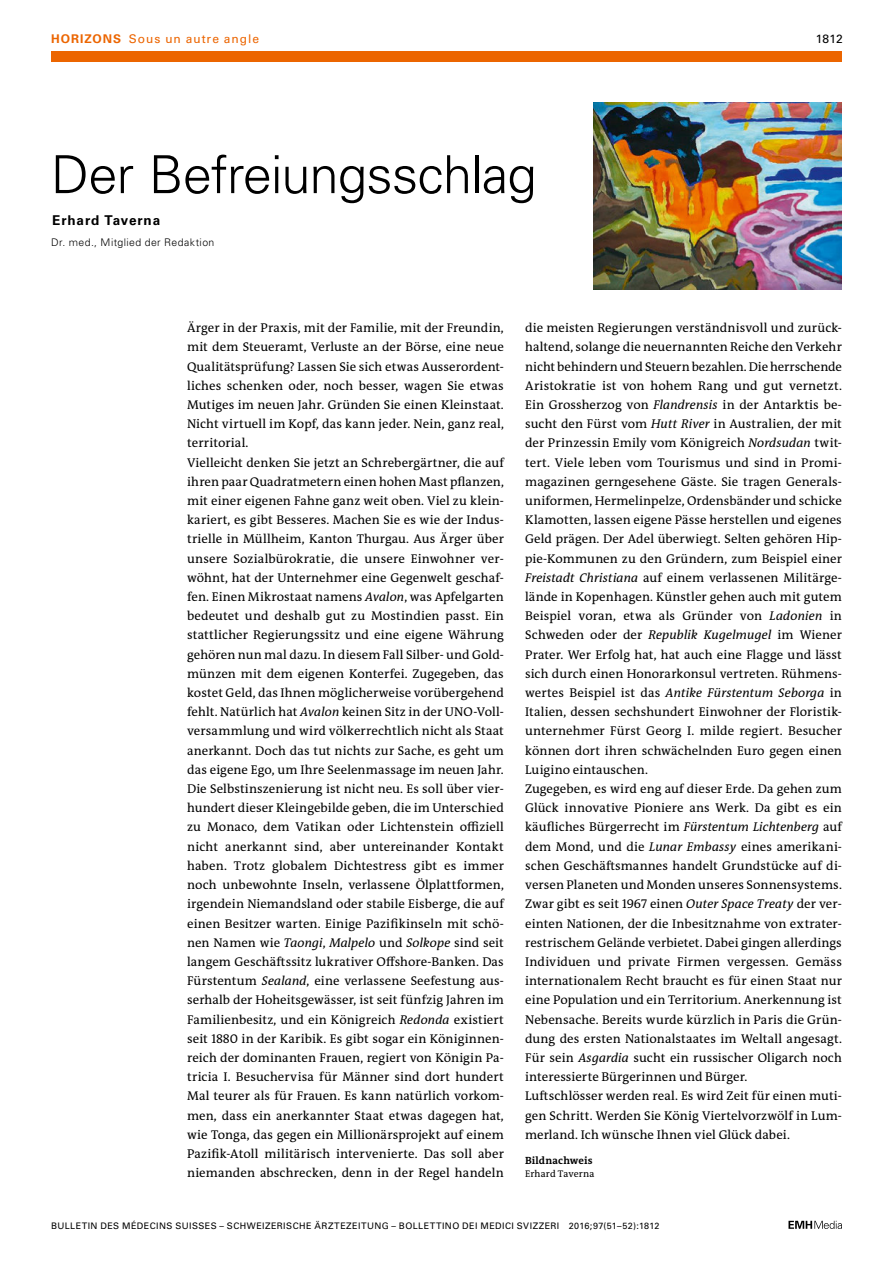
<style>
.page{position:relative;width:893px;height:1263px;background:#fff}
.page>*{position:absolute;margin:0;border:0;box-sizing:border-box;transform-origin:0 0}
.article-title{font:300 52.5px "Univers LT Std";letter-spacing:-.015em;color:#000}
.author-notes{font:700 13.5px "Univers LT Std";letter-spacing:.065em;color:#000}
.section-pn{font:12.75px/19.2px "The Antiqua B W5 Plain";letter-spacing:.005em;color:#000;text-align:justify}
.ressort{font:12px "Univers LT Std";letter-spacing:.08em;color:#ec6500}
.ressort-2{font:12px "Univers LT Std";color:#000}
.aff{font:300 10.5px "Univers LT Std";letter-spacing:.04em;color:#000}
.an-contrib-title{font:700 10.5px "The Antiqua B W7";letter-spacing:.015em;color:#000}
.an-contrib{font:9.75px "The Antiqua B W5 Plain";letter-spacing:.01em;color:#000}
.fusszeile{font:9px "Univers LT Std";letter-spacing:.045em;color:#000}
.s1{font-weight:700}
.s2{font-style:italic}
</style>
<div class="page">
<svg style="left:788px;top:1221px;width:54px;height:8px"></svg>
<img style="left:593px;top:103px;width:249px;height:186px">
<div style="left:51px;top:51px;width:791px;height:11px;background:#ec6500"></div>
<p class="ressort" style="left:51px;top:31px;width:209px"><span class="s1">HORIZONS</span> Sous un autre angle</p>
<p class="ressort-2" style="left:816px;top:31px;width:28px">1812</p>
<p class="article-title" style="left:51px;top:143px;width:487px">Der Befreiungsschlag</p>
<p class="author-notes" style="left:52px;top:212px;width:109px">Erhard Taverna</p>
<p class="aff" style="left:51px;top:236px;width:165px">Dr. med., Mitglied der Redaktion</p>
<p class="section-pn" style="left:187px;top:318px;width:318px">Ärger in der Praxis, mit der Familie, mit der Freundin, mit dem Steueramt, Verluste an der Börse, eine neue Qualitätsprüfung? Lassen Sie sich etwas Ausserordent&shy;liches schenken oder, noch besser, wagen Sie etwas Mutiges im neuen Jahr. Gründen Sie einen Kleinstaat.<br>Nicht virtuell im Kopf, das kann jeder. Nein, ganz real, territorial.</p>
<p class="section-pn" style="left:187px;top:453px;width:318px">Vielleicht denken Sie jetzt an Schrebergärtner, die auf ihren paar Quadratmetern einen hohen Mast pflanzen, mit einer eigenen Fahne ganz weit oben. Viel zu klein&shy;kariert, es gibt Besseres. Machen Sie es wie der Indus&shy;trielle in Müllheim, Kanton Thurgau. Aus Ärger über unsere Sozialbürokratie, die unsere Einwohner ver&shy;wöhnt, hat der Unternehmer eine Gegenwelt geschaf&shy;fen. Einen Mikrostaat namens <span class="s2">Avalon</span>, was Apfelgarten bedeutet und deshalb gut zu Mostindien passt. Ein stattlicher Regierungssitz und eine eigene Währung gehören nun mal dazu. In diesem Fall Silber- und Gold&shy;münzen mit dem eigenen Konterfei. Zugegeben, das kostet Geld, das Ihnen möglicherweise vorübergehend fehlt. Natürlich hat <span class="s2">Avalon</span> keinen Sitz in der UNO-Voll&shy;versammlung und wird völkerrechtlich nicht als Staat anerkannt. Doch das tut nichts zur Sache, es geht um das eigene Ego, um Ihre Seelenmassage im neuen Jahr.<br>Die Selbstinszenierung ist nicht neu. Es soll über vier&shy;hundert dieser Kleingebilde geben, die im Unterschied zu Monaco, dem Vatikan oder Lichtenstein offiziell nicht anerkannt sind, aber untereinander Kontakt haben. Trotz globalem Dichtestress gibt es immer noch unbewohnte Inseln, verlassene Ölplattformen, irgendein Niemandsland oder stabile Eisberge, die auf einen Besitzer warten. Einige Pazifikinseln mit schö&shy;nen Namen wie <span class="s2">Taongi</span>, <span class="s2">Malpelo</span> und <span class="s2">Solkope</span> sind seit langem Geschäftssitz lukrativer Offshore-Banken. Das Fürstentum <span class="s2">Sealand</span>, eine verlassene Seefestung aus&shy;serhalb der Hoheitsgewässer, ist seit fünfzig Jahren im Familienbesitz, und ein Königreich <span class="s2">Redonda</span> existiert seit 1880 in der Karibik. Es gibt sogar ein Königinnen&shy;reich der dominanten Frauen, regiert von Königin Pa&shy;tricia I. Besuchervisa für Männer sind dort hundert Mal teurer als für Frauen. Es kann natürlich vorkom&shy;men, dass ein anerkannter Staat etwas dagegen hat, wie Tonga, das gegen ein Millionärsprojekt auf einem Pazifik-Atoll militärisch intervenierte. Das soll aber niemanden abschrecken, denn in der Regel handeln</p>
<p class="section-pn" style="left:525px;top:318px;width:318px">die meisten Regierungen verständnisvoll und zurück&shy;haltend, solange die neuernannten Reiche den Verkehr nicht behindern und Steuern bezahlen. Die herrschende Aristokratie ist von hohem Rang und gut vernetzt.<br>Ein Grossherzog von <span class="s2">Flandrensis</span> in der Antarktis be&shy;sucht den Fürst vom <span class="s2">Hutt River</span> in Australien, der mit der Prinzessin Emily vom Königreich <span class="s2">Nordsudan</span> twit&shy;tert. Viele leben vom Tourismus und sind in Promi&shy;magazinen gerngesehene Gäste. Sie tragen Generals&shy;uniformen, Hermelinpelze, Ordensbänder und schicke Klamotten, lassen eigene Pässe herstellen und eigenes Geld prägen. Der Adel überwiegt. Selten gehören Hip&shy;pie-Kommunen zu den Gründern, zum Beispiel einer <span class="s2">Freistadt Christiana</span> auf einem verlassenen Militärge&shy;lände in Kopenhagen. Künstler gehen auch mit gutem Beispiel voran, etwa als Gründer von <span class="s2">Ladonien</span> in Schweden oder der <span class="s2">Republik Kugelmugel</span> im Wiener Prater. Wer Erfolg hat, hat auch eine Flagge und lässt sich durch einen Honorarkonsul vertreten. Rühmens&shy;wertes Beispiel ist das <span class="s2">Antike Fürstentum Seborga</span> in Italien, dessen sechshundert Einwohner der Floristik&shy;unternehmer Fürst Georg I. milde regiert. Besucher können dort ihren schwächelnden Euro gegen einen Luigino eintauschen.</p>
<p class="section-pn" style="left:525px;top:779px;width:318px">Zugegeben, es wird eng auf dieser Erde. Da gehen zum Glück innovative Pioniere ans Werk. Da gibt es ein käufliches Bürgerrecht im <span class="s2">Fürstentum Lichtenberg</span> auf dem Mond, und die <span class="s2">Lunar Embassy</span> eines amerikani&shy;schen Geschäftsmannes handelt Grundstücke auf di&shy;versen Planeten und Monden unseres Sonnensystems.<br>Zwar gibt es seit 1967 einen <span class="s2">Outer Space Treaty</span> der ver&shy;einten Nationen, der die Inbesitznahme von extrater&shy;restrischem Gelände verbietet. Dabei gingen allerdings Individuen und private Firmen vergessen. Gemäss internationalem Recht braucht es für einen Staat nur eine Population und ein Territorium. Anerkennung ist Nebensache. Bereits wurde kürzlich in Paris die Grün&shy;dung des ersten Nationalstaates im Weltall angesagt.<br>Für sein <span class="s2">Asgardia</span> sucht ein russischer Oligarch noch interessierte Bürgerinnen und Bürger.</p>
<p class="section-pn" style="left:525px;top:1086px;width:318px">Luftschlösser werden real. Es wird Zeit für einen muti&shy;gen Schritt. Werden Sie König Viertelvorzwölf in Lum&shy;merland. Ich wünsche Ihnen viel Glück dabei.</p>
<p class="an-contrib-title" style="left:525px;top:1153px;width:69px">Bildnachweis</p>
<p class="an-contrib" style="left:525px;top:1168px;width:71px">Erhard Taverna</p>
<p class="fusszeile" style="left:51px;top:1220px;width:610px">BULLETIN DES MÉDECINS SUISSES – SCHWEIZERISCHE ÄRZTEZEITUNG – BOLLETTINO DEI MEDICI SVIZZERI 2016;97(51–52):1812</p>
</div>
